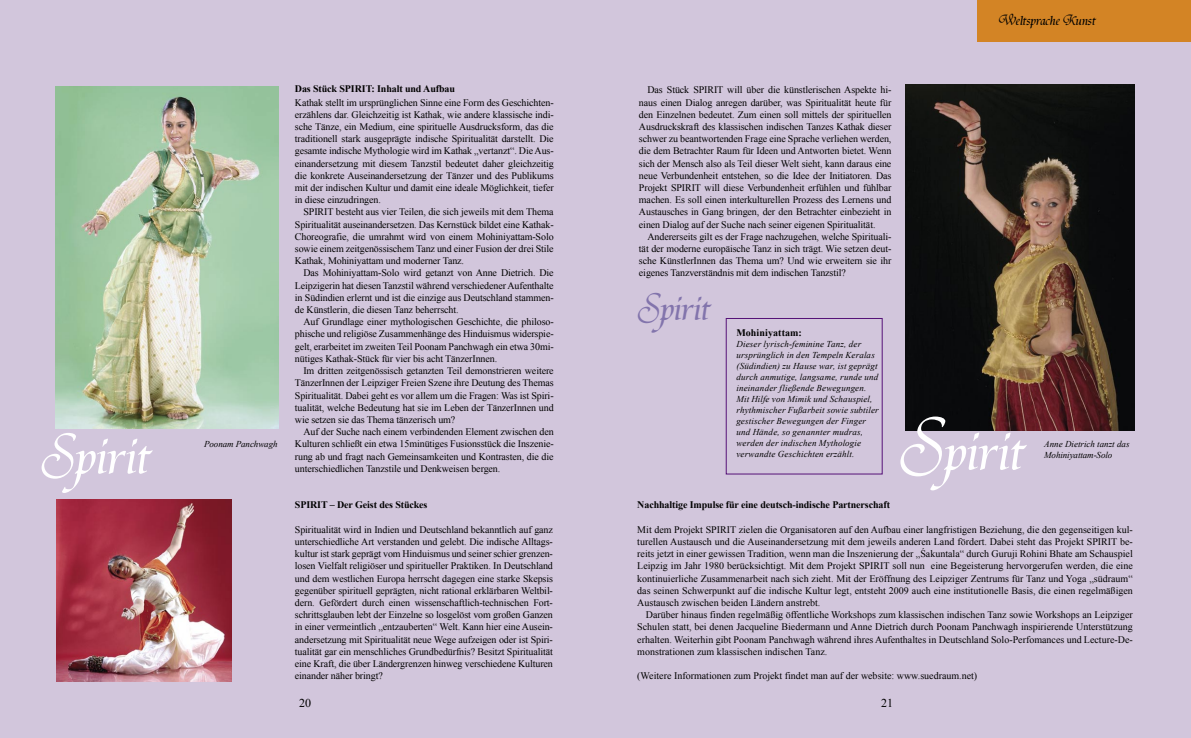
<style>
.page{position:relative;width:1191px;height:738px;background:#fff}
.page>*{position:absolute;margin:0;border:0;box-sizing:border-box;transform-origin:0 0}
.t1{font:63.8px "Tiranti Solid";color:#fff}
.t2{font:60px "Tiranti Solid";color:#fff}
.t3{font:39.8px "Tiranti Solid";color:#8274ac}
.t4{font:16px "Tiranti Solid";color:#000}
.t5{font:12px "Times New Roman";color:#000}
.t6{font:10px/12.2px "Times New Roman";letter-spacing:-.01em;color:#000;text-align:justify}
.t7{font:700 10px "Times New Roman";letter-spacing:-.01em;color:#000}
.t8{font:700 10px "Times New Roman";letter-spacing:.01em;color:#000}
.t9{font:italic 9px/11px "Times New Roman";letter-spacing:.015em;color:#000}
.t10{font:italic 9px "Times New Roman";letter-spacing:-.01em;color:#000}
.s1{font-size:78.3px}
</style>
<div class="page">
<div style="left:0;top:0;width:1191px;height:737px;background:#d2c6dc"></div>
<div style="left:977px;top:0;width:214px;height:42px;background:#d38425"></div>
<img style="left:56px;top:86px;width:223px;height:342px">
<img style="left:905px;top:84px;width:229px;height:346px">
<img style="left:57px;top:499px;width:174px;height:181px">
<div style="left:725px;top:318px;width:157px;height:156px;border:1px solid #561278"></div>
<h2 class="t2" style="left:41px;top:422px;width:111px">S√irit</h2>
<h3 class="t4" style="left:998px;top:11px;width:99px">Weltsprache Kunst</h3>
<p class="t10" style="left:204px;top:438px;width:75px">Poonam Panchwagh</p>
<p class="t7" style="left:295px;top:82px;width:162px">Das Stück SPIRIT: Inhalt und Aufbau</p>
<p class="t6" style="left:295px;top:96px;width:260px">Kathak stellt im ursprünglichen Sinne eine Form des Geschichten&shy;erzählens dar. Gleichzeitig ist Kathak, wie andere klassische indi&shy;sche Tänze, ein Medium, eine spirituelle Ausdrucksform, das die traditionell stark ausgeprägte indische Spiritualität darstellt. Die gesamte indische Mythologie wird im Kathak „vertanzt“. Die Aus&shy;einandersetzung mit diesem Tanzstil bedeutet daher gleichzeitig die konkrete Auseinandersetzung der Tänzer und des Publikums mit der indischen Kultur und damit eine ideale Möglichkeit, tiefer in diese einzudringen.</p>
<p class="t6" style="left:295px;top:206px;width:260px;text-indent:9px">SPIRIT besteht aus vier Teilen, die sich jeweils mit dem Thema Spiritualität auseinandersetzen. Das Kernstück bildet eine Kathak-Choreografie, die umrahmt wird von einem Mohiniyattam-Solo sowie einem zeitgenössischem Tanz und einer Fusion der drei Stile Kathak, Mohiniyattam und moderner Tanz.</p>
<p class="t6" style="left:295px;top:266px;width:260px;text-indent:9px">Das Mohiniyattam-Solo wird getanzt von Anne Dietrich. Die Leipzigerin hat diesen Tanzstil während verschiedener Aufenthalte in Südindien erlernt und ist die einzige aus Deutschland stammen&shy;de Künstlerin, die diesen Tanz beherrscht.</p>
<p class="t6" style="left:295px;top:315px;width:260px;text-indent:9px">Auf Grundlage einer mythologischen Geschichte, die philoso&shy;phische und religiöse Zusammenhänge des Hinduismus widerspie&shy;gelt, erarbeitet im zweiten Teil Poonam Panchwagh ein etwa 30mi&shy;nütiges Kathak-Stück für vier bis acht TänzerInnen.</p>
<p class="t6" style="left:295px;top:364px;width:260px;text-indent:9px">Im dritten zeitgenössisch getanzten Teil demonstrieren weitere TänzerInnen der Leipziger Freien Szene ihre Deutung des Themas Spiritualität. Dabei geht es vor allem um die Fragen: Was ist Spiri&shy;tualität, welche Bedeutung hat sie im Leben der TänzerInnen und wie setzen sie das Thema tänzerisch um?</p>
<p class="t6" style="left:295px;top:425px;width:260px;text-indent:9px">Auf der Suche nach einem verbindenden Element zwischen den Kulturen schließt ein etwa 15minütiges Fusionsstück die Inszenie&shy;rung ab und fragt nach Gemeinsamkeiten und Kontrasten, die die unterschiedlichen Tanzstile und Denkweisen bergen.</p>
<p class="t7" style="left:295px;top:497px;width:134px">SPIRIT – Der Geist des Stückes</p>
<p class="t6" style="left:295px;top:522px;width:259px">Spiritualität wird in Indien und Deutschland bekanntlich auf ganz unterschiedliche Art verstanden und gelebt. Die indische Alltags&shy;kultur ist stark geprägt vom Hinduismus und seiner schier grenzen&shy;losen Vielfalt religiöser und spiritueller Praktiken. In Deutschland und dem westlichen Europa herrscht dagegen eine starke Skepsis gegenüber spirituell geprägten, nicht rational erklärbaren Weltbil&shy;dern. Gefördert durch einen wissenschaftlich-technischen Fort&shy;schrittsglauben lebt der Einzelne so losgelöst vom großen Ganzen in einer vermeintlich „entzauberten“ Welt. Kann hier eine Ausein&shy;andersetzung mit Spiritualität neue Wege aufzeigen oder ist Spiri&shy;tualität gar ein menschliches Grundbedürfnis? Besitzt Spiritualität eine Kraft, die über Ländergrenzen hinweg verschiedene Kulturen einander näher bringt?</p>
<p class="t6" style="left:639px;top:84px;width:254px;text-indent:9px">Das Stück SPIRIT will über die künstlerischen Aspekte hi&shy;naus einen Dialog anregen darüber, was Spiritualität heute für den Einzelnen bedeutet. Zum einen soll mittels der spirituellen Ausdruckskraft des klassischen indischen Tanzes Kathak dieser schwer zu beantwortenden Frage eine Sprache verliehen werden, die dem Betrachter Raum für Ideen und Antworten bietet. Wenn sich der Mensch also als Teil dieser Welt sieht, kann daraus eine neue Verbundenheit entstehen, so die Idee der Initiatoren. Das Projekt SPIRIT will diese Verbundenheit erfühlen und fühlbar machen. Es soll einen interkulturellen Prozess des Lernens und Austausches in Gang bringen, der den Betrachter einbezieht in einen Dialog auf der Suche nach seiner eigenen Spiritualität.</p>
<p class="t6" style="left:639px;top:230px;width:254px;text-indent:9px">Andererseits gilt es der Frage nachzugehen, welche Spirituali&shy;tät der moderne europäische Tanz in sich trägt. Wie setzen deut&shy;sche KünstlerInnen das Thema um? Und wie erweitern sie ihr eigenes Tanzverständnis mit dem indischen Tanzstil?</p>
<h3 class="t3" style="left:637px;top:285px;width:74px">S√irit</h3>
<p class="t8" style="left:736px;top:325px;width:67px">Mohiniyattam:</p>
<p class="t9" style="left:736px;top:338px;width:144px">Dieser lyrisch-feminine Tanz, der ursprünglich in den Tempeln Keralas (Südindien) zu Hause war, ist geprägt durch anmutige, langsame, runde und ineinander fließende Bewegungen.<br>Mit Hilfe von Mimik und Schauspiel, rhythmischer Fußarbeit sowie subtiler gestischer Bewegungen der Finger und Hände, so genannter mudras, werden der indischen Mythologie verwandte Geschichten erzählt.</p>
<h1 class="t1" style="left:899px;top:415px;width:127px"><span class="s1">S</span>√irit</h1>
<p class="t9" style="left:1044px;top:438px;width:87px">Anne Dietrich tanzt das<br>Mohiniyattam-Solo</p>
<p class="t7" style="left:637px;top:497px;width:254px">Nachhaltige Impulse für eine deutsch-indische Partnerschaft</p>
<p class="t6" style="left:637px;top:522px;width:497px">Mit dem Projekt SPIRIT zielen die Organisatoren auf den Aufbau einer langfristigen Beziehung, die den gegenseitigen kul&shy;turellen Austausch und die Auseinandersetzung mit dem jeweils anderen Land fördert. Dabei steht das Projekt SPIRIT be&shy;reits jetzt in einer gewissen Tradition, wenn man die Inszenierung der „Śakuntala“ durch Guruji Rohini Bhate am Schauspiel Leipzig im Jahr 1980 berücksichtigt. Mit dem Projekt SPIRIT soll nun eine Begeisterung hervorgerufen werden, die eine kontinuierliche Zusammenarbeit nach sich zieht. Mit der Eröffnung des Leipziger Zentrums für Tanz und Yoga „südraum“ das seinen Schwerpunkt auf die indische Kultur legt, entsteht 2009 auch eine institutionelle Basis, die einen regelmäßigen Austausch zwischen beiden Ländern anstrebt.</p>
<p class="t6" style="left:637px;top:608px;width:497px;text-indent:9px">Darüber hinaus finden regelmäßig öffentliche Workshops zum klassischen indischen Tanz sowie Workshops an Leipziger Schulen statt, bei denen Jacqueline Biedermann und Anne Dietrich durch Poonam Panchwagh inspirierende Unterstützung erhalten. Weiterhin gibt Poonam Panchwagh während ihres Aufenthaltes in Deutschland Solo-Perfomances und Lecture-De&shy;monstrationen zum klassischen indischen Tanz.</p>
<p class="t6" style="left:637px;top:669px;width:341px">(Weitere Informationen zum Projekt findet man auf der website: www.suedraum.net)</p>
<p class="t5" style="left:299px;top:694px;width:13px">20</p>
<p class="t5" style="left:881px;top:694px;width:13px">21</p>
</div>
